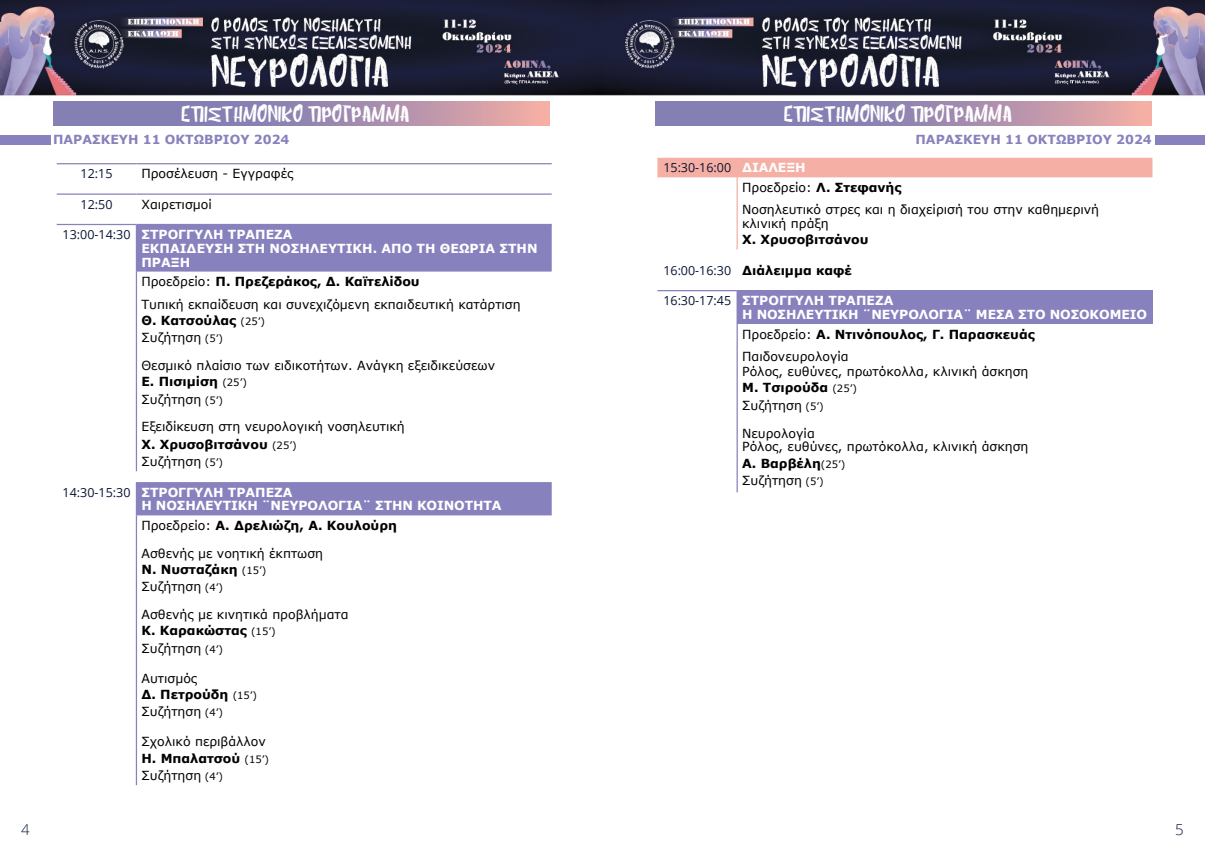
<style>
.page{position:relative;width:1205px;height:851px;background:#fff}
.page>*{position:absolute;margin:0;border:0;box-sizing:border-box;transform-origin:0 0}
.t1{font:20px "AF Greka Fat";color:#fff}
.t2{font:300 15px "Open Sans";color:#071534}
.t3{font:12.5px/16.2px "Verdana";color:#000}
.t4{font:700 12.5px/13.8px "Verdana";color:#fff}
.t5{font:700 12.5px/17.5px "Verdana";color:#000}
.t6{font:700 12.5px "Verdana";color:#8781bd}
.t7{font:12.5px "Open Sans";color:#071534}
.s1{font-family:"Open Sans";font-weight:400;color:#071534}
.s2{font-weight:700}
.s3{font-weight:400;font-size:10px}
.s4{font-weight:400}
.s5{font-size:10px}
.s6{font-family:"Verdana";font-weight:700;color:#fff}
</style>
<div class="page">
<img style="left:0;top:0;width:1205px;height:786px">
<svg style="left:136px;top:225px;width:416px;height:290px"></svg>
<hr style="left:136px;top:271px;width:1px;height:200px;background:#8781bd">
<hr style="left:136px;top:515px;width:1px;height:270px;background:#8781bd">
<hr style="left:57px;top:224px;width:79px;height:1px;background:#8781bd">
<hr style="left:136px;top:224px;width:416px;height:1px;background:#8781bd">
<hr style="left:136px;top:225px;width:1px;height:46px;background:#8781bd">
<hr style="left:136px;top:482px;width:1px;height:33px;background:#8781bd">
<hr style="left:57px;top:163px;width:79px;height:1px;background:#8781bd">
<hr style="left:136px;top:163px;width:416px;height:1px;background:#8781bd">
<hr style="left:57px;top:193px;width:79px;height:2px;background:#8781bd">
<hr style="left:136px;top:193px;width:416px;height:2px;background:#8781bd">
<svg style="left:53px;top:102px;width:496px;height:23px;background:#a28caf"></svg>
<div style="left:1155px;top:135px;width:50px;height:9px;background:#8781bd"></div>
<svg style="left:656px;top:102px;width:496px;height:23px;background:#a28caf"></svg>
<div style="left:737px;top:290px;width:415px;height:34px;background:#8781bd"></div>
<hr style="left:736px;top:324px;width:2px;height:168px;background:#8781bd">
<hr style="left:657px;top:290px;width:80px;height:1px;background:#8781bd">
<hr style="left:736px;top:291px;width:2px;height:33px;background:#8781bd">
<div style="left:657px;top:158px;width:495px;height:19px;background:#f5afa4"></div>
<hr style="left:736px;top:177px;width:2px;height:72px;background:#f5afa4">
<div style="left:0;top:135px;width:51px;height:9px;background:#8781bd"></div>
<h1 class="t1" style="left:182px;top:102px;width:229px">ΕΠΙΣΤΗΜΟΝΙΚΟ ΠΡΟΓΡΑΜΜΑ</h1>
<h1 class="t1" style="left:784px;top:102px;width:229px">ΕΠΙΣΤΗΜΟΝΙΚΟ ΠΡΟΓΡΑΜΜΑ</h1>
<p class="t6" style="left:53px;top:131px;width:238px">ΠΑΡΑΣΚΕΥΗ 11 ΟΚΤΩΒΡΙΟΥ 2024</p>
<p class="t6" style="left:915px;top:131px;width:238px">ΠΑΡΑΣΚΕΥΗ 11 ΟΚΤΩΒΡΙΟΥ 2024</p>
<p class="t7" style="left:81px;top:165px;width:33px">12:15</p>
<p class="t3" style="left:141px;top:165px;width:153px">Προσέλευση - Εγγραφές</p>
<p class="t7" style="left:81px;top:195px;width:33px">12:50</p>
<p class="t3" style="left:141px;top:196px;width:72px">Χαιρετισμοί</p>
<p class="t4" style="left:141px;top:227px;width:398px;text-indent:-79px"><span class="s1">13:00-14:30</span> ΣΤΡΟΓΓΥΛΗ ΤΡΑΠΕΖΑ<br>ΕΚΠΑΙΔΕΥΣΗ ΣΤΗ ΝΟΣΗΛΕΥΤΙΚΗ. ΑΠΟ ΤΗ ΘΕΩΡΙΑ ΣΤΗΝ<br>ΠΡΑΞΗ</p>
<p class="t3" style="left:141px;top:270px;width:381px;line-height:22.5px">Προεδρείο: <span class="s2">Π. Πρεζεράκος, Δ. Καϊτελίδου<br></span>Τυπική εκπαίδευση και συνεχιζόμενη εκπαιδευτική κατάρτιση</p>
<p class="t5" style="left:141px;top:311px;width:125px">Θ. Κατσούλας <span class="s3">(25’)<br></span><span class="s4">Συζήτηση</span> <span class="s3">(5’)</span></p>
<p class="t3" style="left:141px;top:357px;width:355px">Θεσμικό πλαίσιο των ειδικοτήτων. Ανάγκη εξειδικεύσεων<br><span class="s2">Ε. Πισιμίση</span> <span class="s5">(25’)</span></p>
<p class="t3" style="left:141px;top:391px;width:83px">Συζήτηση <span class="s5">(5’)</span></p>
<p class="t3" style="left:141px;top:418px;width:265px;line-height:17.5px">Εξειδίκευση στη νευρολογική νοσηλευτική<br><span class="s2">Χ. Χρυσοβιτσάνου</span> <span class="s5">(25’)<br></span>Συζήτηση <span class="s5">(5’)</span></p>
<p class="t4" style="left:141px;top:485px;width:362px;text-indent:-79px"><span class="s1">14:30-15:30</span> ΣΤΡΟΓΓΥΛΗ ΤΡΑΠΕΖΑ<br>Η ΝΟΣΗΛΕΥΤΙΚΗ ¨ΝΕΥΡΟΛΟΓΙΑ¨ ΣΤΗΝ ΚΟΙΝΟΤΗΤΑ</p>
<p class="t5" style="left:141px;top:516px;width:257px"><span class="s4">Προεδρείο:</span> Α. Δρελιώζη, Α. Κουλούρη</p>
<p class="t3" style="left:141px;top:544px;width:183px">Ασθενής με νοητική έκπτωση<br><span class="s2">Ν. Νυσταζάκη</span> <span class="s5">(15’)</span></p>
<p class="t3" style="left:141px;top:578px;width:83px">Συζήτηση <span class="s5">(4’)</span></p>
<p class="t3" style="left:141px;top:606px;width:209px">Ασθενής με κινητικά προβλήματα<br><span class="s2">Κ. Καρακώστας</span> <span class="s5">(15’)</span></p>
<p class="t3" style="left:141px;top:639px;width:83px">Συζήτηση <span class="s5">(4’)</span></p>
<p class="t5" style="left:141px;top:669px;width:117px;line-height:16.2px"><span class="s4">Αυτισμός<br></span>Δ. Πετρούδη <span class="s3">(15’)</span></p>
<p class="t3" style="left:141px;top:703px;width:83px">Συζήτηση <span class="s5">(4’)</span></p>
<p class="t3" style="left:141px;top:733px;width:129px">Σχολικό περιβάλλον<br><span class="s2">Η. Μπαλατσού</span> <span class="s5">(15’)</span></p>
<p class="t3" style="left:141px;top:767px;width:83px">Συζήτηση <span class="s5">(4’)</span></p>
<p class="t7" style="left:663px;top:159px;width:144px">15:30-16:00 <span class="s6">ΔΙΑΛΕΞΗ</span></p>
<p class="t3" style="left:742px;top:176px;width:358px;line-height:22.5px">Προεδρείο: <span class="s2">Λ. Στεφανής<br></span>Νοσηλευτικό στρες και η διαχείρισή του στην καθημερινή</p>
<p class="t3" style="left:742px;top:215px;width:88px">κλινική πράξη</p>
<p class="t5" style="left:742px;top:231px;width:128px">Χ. Χρυσοβιτσάνου</p>
<p class="t5" style="left:663px;top:261px;width:190px"><span class="s1">16:00-16:30</span> Διάλειμμα καφέ</p>
<p class="t4" style="left:742px;top:293px;width:406px;text-indent:-79px"><span class="s1">16:30-17:45</span> ΣΤΡΟΓΓΥΛΗ ΤΡΑΠΕΖΑ<br>Η ΝΟΣΗΛΕΥΤΙΚΗ ¨ΝΕΥΡΟΛΟΓΙΑ¨ ΜΕΣΑ ΣΤΟ ΝΟΣΟΚΟΜΕΙΟ</p>
<p class="t5" style="left:742px;top:322px;width:294px;line-height:22.5px"><span class="s4">Προεδρείο:</span> Α. Ντινόπουλος, Γ. Παρασκευάς<br><span class="s4">Παιδονευρολογία</span></p>
<p class="t3" style="left:742px;top:363px;width:288px">Ρόλος, ευθύνες, πρωτόκολλα, κλινική άσκηση<br><span class="s2">Μ. Τσιρούδα</span> <span class="s5">(25’)</span></p>
<p class="t3" style="left:742px;top:397px;width:83px">Συζήτηση <span class="s5">(5’)</span></p>
<p class="t3" style="left:742px;top:426px;width:288px;line-height:13.8px">Nευρολογία<br>Ρόλος, ευθύνες, πρωτόκολλα, κλινική άσκηση</p>
<p class="t5" style="left:742px;top:454px;width:105px">Α. Βαρβέλη<span class="s3">(25’)<br></span><span class="s4">Συζήτηση</span> <span class="s3">(5’)</span></p>
<p class="t2" style="left:21px;top:819px;width:10px">4</p>
<p class="t2" style="left:1175px;top:819px;width:10px">5</p>
</div>
